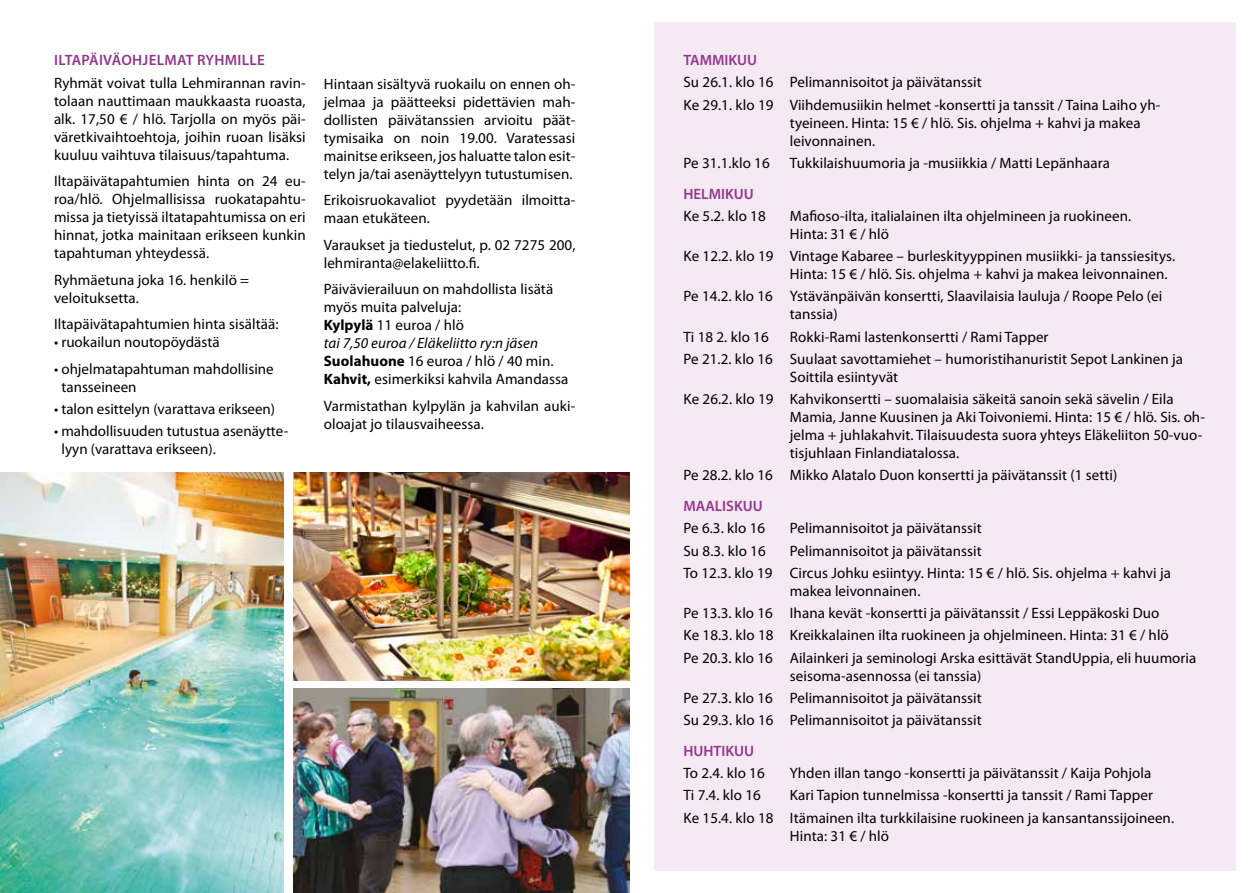
<style>
.page{position:relative;width:1259px;height:893px;background:#fff}
.page>*{position:absolute;margin:0;border:0;box-sizing:border-box;transform-origin:0 0}
.t1{font:15px/18px "Myriad Pro";letter-spacing:.005em;color:#000}
.t2{font:600 15px "Myriad Pro";color:#93378c}
.t3{font:600 15px "Myriad Pro";letter-spacing:.02em;color:#93378c}
.s1{font-weight:700}
.s2{font-style:italic}
</style>
<div class="page">
<div style="left:654px;top:22px;width:581px;height:849px;background:#f5e9f4"></div>
<img style="left:0;top:472px;width:283px;height:421px">
<img style="left:293px;top:472px;width:336px;height:208px">
<img style="left:293px;top:689px;width:336px;height:204px">
<p class="t3" style="left:54px;top:51px;width:212px">ILTAPÄIVÄOHJELMAT RYHMILLE</p>
<p class="t1" style="left:54px;top:73px;width:253px;text-align:justify">Ryhmät voivat tulla Lehmirannan ravin&shy;tolaan nauttimaan maukkaasta ruoasta, alk. 17,50 € / hlö. Tarjolla on myös päi&shy;väretkivaihtoehtoja, joihin ruoan lisäksi kuuluu vaihtuva tilaisuus/tapahtuma.</p>
<p class="t1" style="left:54px;top:172px;width:253px;text-align:justify">Iltapäivätapahtumien hinta on 24 eu&shy;roa/hlö. Ohjelmallisissa ruokatapahtu&shy;missa ja tietyissä iltatapahtumissa on eri hinnat, jotka mainitaan erikseen kunkin tapahtuman yhteydessä.</p>
<p class="t1" style="left:54px;top:270px;width:197px">Ryhmäetuna joka 16. henkilö = veloituksetta.</p>
<p class="t1" style="left:54px;top:315px;width:226px">Iltapäivätapahtumien hinta sisältää:</p>
<p class="t1" style="left:54px;top:333px;width:167px">• ruokailun noutopöydästä</p>
<p class="t1" style="left:61px;top:359px;width:214px;text-indent:-8px">• ohjelmatapahtuman mahdollisine tansseineen</p>
<p class="t1" style="left:54px;top:399px;width:223px">• talon esittelyn (varattava erikseen)</p>
<p class="t1" style="left:61px;top:422px;width:228px;text-indent:-8px">• mahdollisuuden tutustua asenäytte&shy;lyyn (varattava erikseen).</p>
<p class="t1" style="left:324px;top:75px;width:253px;text-align:justify">Hintaan sisältyvä ruokailu on ennen oh&shy;jelmaa ja päätteeksi pidettävien mah&shy;dollisten päivätanssien arvioitu päät&shy;tymisaika on noin 19.00. Varatessasi mainitse erikseen, jos haluatte talon esit&shy;telyn ja/tai asenäyttelyyn tutustumisen.</p>
<p class="t1" style="left:324px;top:191px;width:253px">Erikoisruokavaliot pyydetään ilmoitta&shy;maan etukäteen.</p>
<p class="t1" style="left:324px;top:236px;width:253px">Varaukset ja tiedustelut, p. 02 7275 200, lehmiranta@elakeliitto.fi.</p>
<p class="t1" style="left:324px;top:280px;width:246px">Päivävierailuun on mahdollista lisätä myös muita palveluja:<br><span class="s1">Kylpylä</span> 11 euroa / hlö<br><span class="s2">tai 7,50 euroa / Eläkeliitto ry:n jäsen<br></span><span class="s1">Suolahuone</span> 16 euroa / hlö / 40 min.<br><span class="s1">Kahvit,</span> esimerkiksi kahvila Amandassa</p>
<p class="t1" style="left:324px;top:397px;width:253px">Varmistathan kylpylän ja kahvilan auki&shy;oloajat jo tilausvaiheessa.</p>
<p class="t2" style="left:683px;top:51px;width:75px">TAMMIKUU</p>
<p class="t1" style="left:683px;top:71px;width:478px;line-height:22.2px">Su 26.1. klo 16 Pelimannisoitot ja päivätanssit<br>Ke 29.1. klo 19 Viihdemusiikin helmet -konsertti ja tanssit / Taina Laiho yh-</p>
<p class="t1" style="left:790px;top:113px;width:352px">tyeineen. Hinta: 15 € / hlö. Sis. ohjelma + kahvi ja makea leivonnainen.</p>
<p class="t1" style="left:683px;top:154px;width:88px">Pe 31.1.klo 16</p>
<p class="t1" style="left:790px;top:154px;width:321px">Tukkilaishuumoria ja -musiikkia / Matti Lepänhaara</p>
<p class="t2" style="left:683px;top:184px;width:72px">HELMIKUU</p>
<p class="t1" style="left:683px;top:207px;width:84px">Ke 5.2. klo 18</p>
<p class="t1" style="left:790px;top:207px;width:343px">Mafioso-ilta, italialainen ilta ohjelmineen ja ruokineen.<br>Hinta: 31 € / hlö</p>
<p class="t1" style="left:790px;top:247px;width:387px;text-indent:-106px">Ke 12.2. klo 19 Vintage Kabaree – burleskityyppinen musiikki- ja tanssiesitys.<br>Hinta: 15 € / hlö. Sis. ohjelma + kahvi ja makea leivonnainen.</p>
<p class="t1" style="left:790px;top:287px;width:374px;text-indent:-106px">Pe 14.2. klo 16 Ystävänpäivän konsertti, Slaavilaisia lauluja / Roope Pelo (ei tanssia)</p>
<p class="t1" style="left:683px;top:327px;width:87px">Ti 18 2. klo 16</p>
<p class="t1" style="left:683px;top:325px;width:501px;line-height:22.2px;text-indent:106px">Rokki-Rami lastenkonsertti / Rami Tapper<br>Pe 21.2. klo 16 Suulaat savottamiehet – humoristihanuristit Sepot Lankinen ja</p>
<p class="t1" style="left:683px;top:366px;width:492px;line-height:22.2px;text-indent:106px">Soittila esiintyvät<br>Ke 26.2. klo 19 Kahvikonsertti – suomalaisia säkeitä sanoin sekä sävelin / Eila</p>
<p class="t1" style="left:790px;top:408px;width:417px">Mamia, Janne Kuusinen ja Aki Toivoniemi. Hinta: 15 € / hlö. Sis. oh&shy;jelma + juhlakahvit. Tilaisuudesta suora yhteys Eläkeliiton 50-vuo&shy;tisjuhlaan Finlandiatalossa.</p>
<p class="t1" style="left:683px;top:466px;width:435px">Pe 28.2. klo 16 Mikko Alatalo Duon konsertti ja päivätanssit (1 setti)</p>
<p class="t2" style="left:683px;top:497px;width:81px">MAALISKUU</p>
<p class="t1" style="left:683px;top:519px;width:83px">Pe 6.3. klo 16</p>
<p class="t1" style="left:790px;top:519px;width:193px">Pelimannisoitot ja päivätanssit</p>
<p class="t1" style="left:683px;top:541px;width:84px">Su 8.3. klo 16</p>
<p class="t1" style="left:683px;top:539px;width:489px;line-height:22.2px;text-indent:106px">Pelimannisoitot ja päivätanssit<br>To 12.3. klo 19 Circus Johku esiintyy. Hinta: 15 € / hlö. Sis. ohjelma + kahvi ja</p>
<p class="t1" style="left:683px;top:580px;width:514px;line-height:22.2px;text-indent:106px">makea leivonnainen.<br>Pe 13.3. klo 16 Ihana kevät -konsertti ja päivätanssit / Essi Leppäkoski Duo<br>Ke 18.3. klo 18 Kreikkalainen ilta ruokineen ja ohjelmineen. Hinta: 31 € / hlö<br>Pe 20.3. klo 16 Ailainkeri ja seminologi Arska esittävät StandUppia, eli huumoria</p>
<p class="t1" style="left:683px;top:664px;width:300px;line-height:22.2px;text-align:justify;text-indent:106px">seisoma-asennossa (ei tanssia)<br>Pe 27.3. klo 16 Pelimannisoitot ja päivätanssit Su 29.3. klo 16 Pelimannisoitot ja päivätanssit</p>
<p class="t2" style="left:683px;top:741px;width:72px">HUHTIKUU</p>
<p class="t1" style="left:683px;top:764px;width:83px">To 2.4. klo 16</p>
<p class="t1" style="left:790px;top:764px;width:363px">Yhden illan tango -konsertti ja päivätanssit / Kaija Pohjola</p>
<p class="t1" style="left:683px;top:786px;width:79px">Ti 7.4. klo 16</p>
<p class="t1" style="left:683px;top:784px;width:492px;line-height:22.2px;text-indent:106px">Kari Tapion tunnelmissa -konsertti ja tanssit / Rami Tapper<br>Ke 15.4. klo 18 Itämainen ilta turkkilaisine ruokineen ja kansantanssijoineen.</p>
<p class="t1" style="left:790px;top:826px;width:101px">Hinta: 31 € / hlö</p>
</div>
